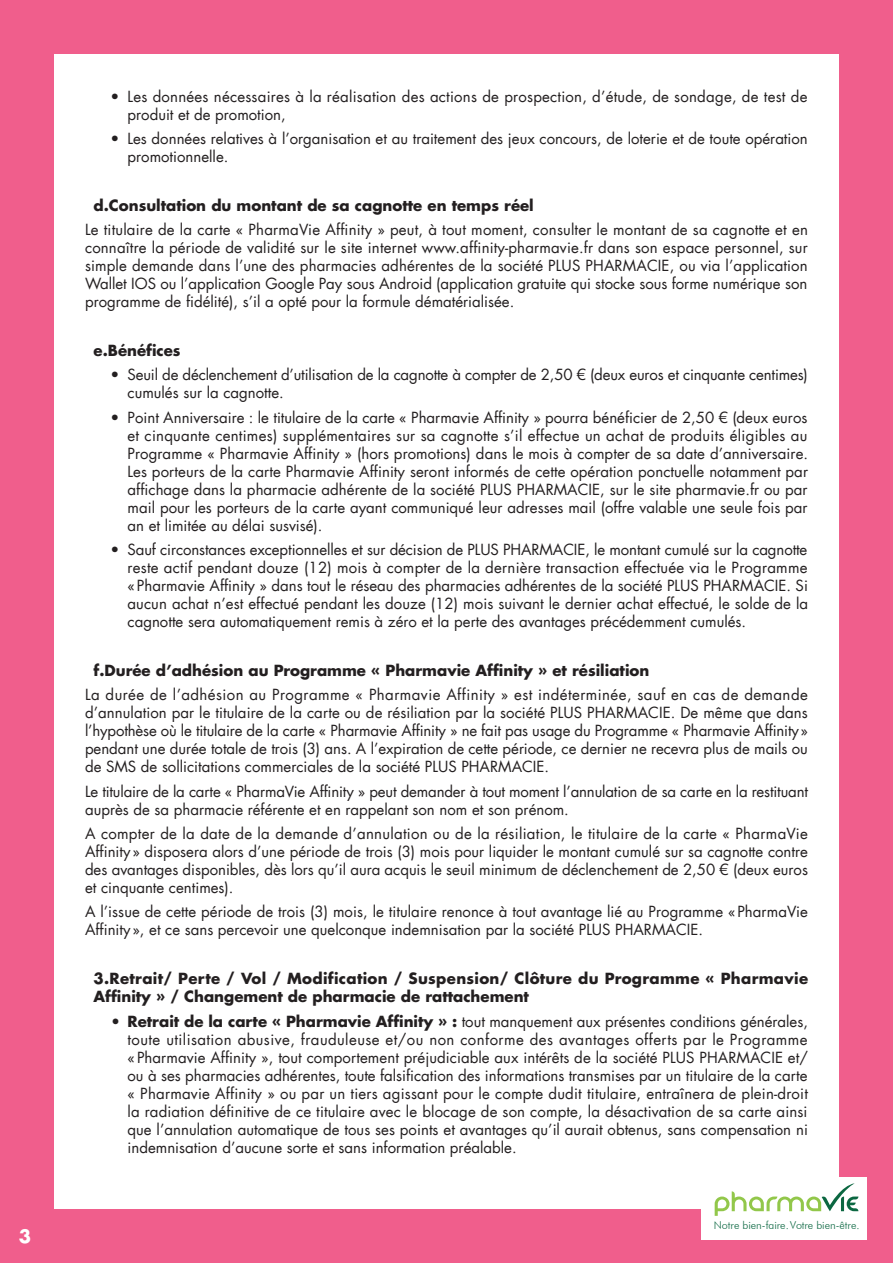
<style>
.page{position:relative;width:893px;height:1263px;background:#f05e8c}
.page>*{position:absolute;margin:0;border:0;box-sizing:border-box;transform-origin:0 0}
.t1{font:700 18px "Futura LT";color:#fff}
.t2{font:15px/18px "Futura LT";color:#231f20;text-align:justify}
.t3{font:700 15px "Futura LT";color:#231f20}
.t4{font:700 15px/18px "Futura LT";letter-spacing:.02em;color:#231f20}
.t5{font:300 10.8px "Futura BT";color:#0b6741}
.s1{font-weight:700}
</style>
<div class="page">
<div style="left:54px;top:54px;width:785px;height:1155px;background:#fff"></div>
<div style="left:701px;top:1178px;width:166px;height:62px;background:#fff"></div>
<svg style="left:715px;top:1183px;width:143px;height:33px"></svg>
<p class="t1" style="left:19px;top:1225px;width:14px">3</p>
<p class="t2" style="left:128px;top:87px;width:681px;text-indent:-17px">• Les données nécessaires à la réalisation des actions de prospection, d’étude, de sondage, de test de produit et de promotion,</p>
<p class="t2" style="left:128px;top:130px;width:682px;text-indent:-17px">• Les données relatives à l’organisation et au traitement des jeux concours, de loterie et de toute opération promotionnelle.</p>
<p class="t3" style="left:94px;top:195px;width:442px">d.Consultation du montant de sa cagnotte en temps réel</p>
<p class="t2" style="left:85px;top:221px;width:724px">Le titulaire de la carte « PharmaVie Affinity » peut, à tout moment, consulter le montant de sa cagnotte et en connaître la période de validité sur le site internet www.affinity-pharmavie.fr dans son espace personnel, sur simple demande dans l’une des pharmacies adhérentes de la société PLUS PHARMACIE, ou via l’application Wallet IOS ou l’application Google Pay sous Android (application gratuite qui stocke sous forme numérique son programme de fidélité), s’il a opté pour la formule dématérialisée.</p>
<p class="t3" style="left:94px;top:340px;width:89px">e.Bénéfices</p>
<p class="t2" style="left:128px;top:366px;width:682px;text-indent:-17px">• Seuil de déclenchement d’utilisation de la cagnotte à compter de 2,50 € (deux euros et cinquante centimes) cumulés sur la cagnotte.</p>
<p class="t2" style="left:128px;top:408px;width:682px;text-indent:-17px">• Point Anniversaire : le titulaire de la carte « Pharmavie Affinity » pourra bénéficier de 2,50 € (deux euros et cinquante centimes) supplémentaires sur sa cagnotte s’il effectue un achat de produits éligibles au Programme « Pharmavie Affinity » (hors promotions) dans le mois à compter de sa date d’anniversaire.<br>Les porteurs de la carte Pharmavie Affinity seront informés de cette opération ponctuelle notamment par affichage dans la pharmacie adhérente de la société PLUS PHARMACIE, sur le site pharmavie.fr ou par mail pour les porteurs de la carte ayant communiqué leur adresses mail (offre valable une seule fois par an et limitée au délai susvisé).</p>
<p class="t2" style="left:128px;top:541px;width:682px;text-indent:-17px">• Sauf circonstances exceptionnelles et sur décision de PLUS PHARMACIE, le montant cumulé sur la cagnotte reste actif pendant douze (12) mois à compter de la dernière transaction effectuée via le Programme «Pharmavie Affinity » dans tout le réseau des pharmacies adhérentes de la société PLUS PHARMACIE. Si aucun achat n’est effectué pendant les douze (12) mois suivant le dernier achat effectué, le solde de la cagnotte sera automatiquement remis à zéro et la perte des avantages précédemment cumulés.</p>
<p class="t3" style="left:94px;top:660px;width:557px">f.Durée d’adhésion au Programme « Pharmavie Affinity » et résiliation</p>
<p class="t2" style="left:85px;top:686px;width:724px">La durée de l’adhésion au Programme « Pharmavie Affinity » est indéterminée, sauf en cas de demande d’annulation par le titulaire de la carte ou de résiliation par la société PLUS PHARMACIE. De même que dans l’hypothèse où le titulaire de la carte « Pharmavie Affinity » ne fait pas usage du Programme « Pharmavie Affinity» pendant une durée totale de trois (3) ans. A l’expiration de cette période, ce dernier ne recevra plus de mails ou de SMS de sollicitations commerciales de la société PLUS PHARMACIE.</p>
<p class="t2" style="left:85px;top:782px;width:724px">Le titulaire de la carte « PharmaVie Affinity » peut demander à tout moment l’annulation de sa carte en la restituant auprès de sa pharmacie référente et en rappelant son nom et son prénom.</p>
<p class="t2" style="left:85px;top:825px;width:724px">A compter de la date de la demande d’annulation ou de la résiliation, le titulaire de la carte « PharmaVie Affinity » disposera alors d’une période de trois (3) mois pour liquider le montant cumulé sur sa cagnotte contre des avantages disponibles, dès lors qu’il aura acquis le seuil minimum de déclenchement de 2,50 € (deux euros et cinquante centimes).</p>
<p class="t2" style="left:85px;top:903px;width:724px">A l’issue de cette période de trois (3) mois, le titulaire renonce à tout avantage lié au Programme «PharmaVie<br>Affinity », et ce sans percevoir une quelconque indemnisation par la société PLUS PHARMACIE.</p>
<p class="t4" style="left:94px;top:969px;width:716px">3.Retrait/ Perte / Vol / Modification / Suspension/ Clôture du Programme « Pharmavie<br>Affinity » / Changement de pharmacie de rattachement</p>
<p class="t2" style="left:128px;top:1012px;width:682px;text-indent:-17px"><span class="s1">• Retrait de la carte « Pharmavie Affinity » :</span> tout manquement aux présentes conditions générales, toute utilisation abusive, frauduleuse et/ou non conforme des avantages offerts par le Programme « Pharmavie Affinity », tout comportement préjudiciable aux intérêts de la société PLUS PHARMACIE et/ ou à ses pharmacies adhérentes, toute falsification des informations transmises par un titulaire de la carte « Pharmavie Affinity » ou par un tiers agissant pour le compte dudit titulaire, entraînera de plein-droit la radiation définitive de ce titulaire avec le blocage de son compte, la désactivation de sa carte ainsi que l’annulation automatique de tous ses points et avantages qu’il aurait obtenus, sans compensation ni indemnisation d’aucune sorte et sans information préalable.</p>
<p class="t5" style="left:714px;top:1219px;width:147px">Notre bien-faire.Votre bien-être.</p>
</div>
